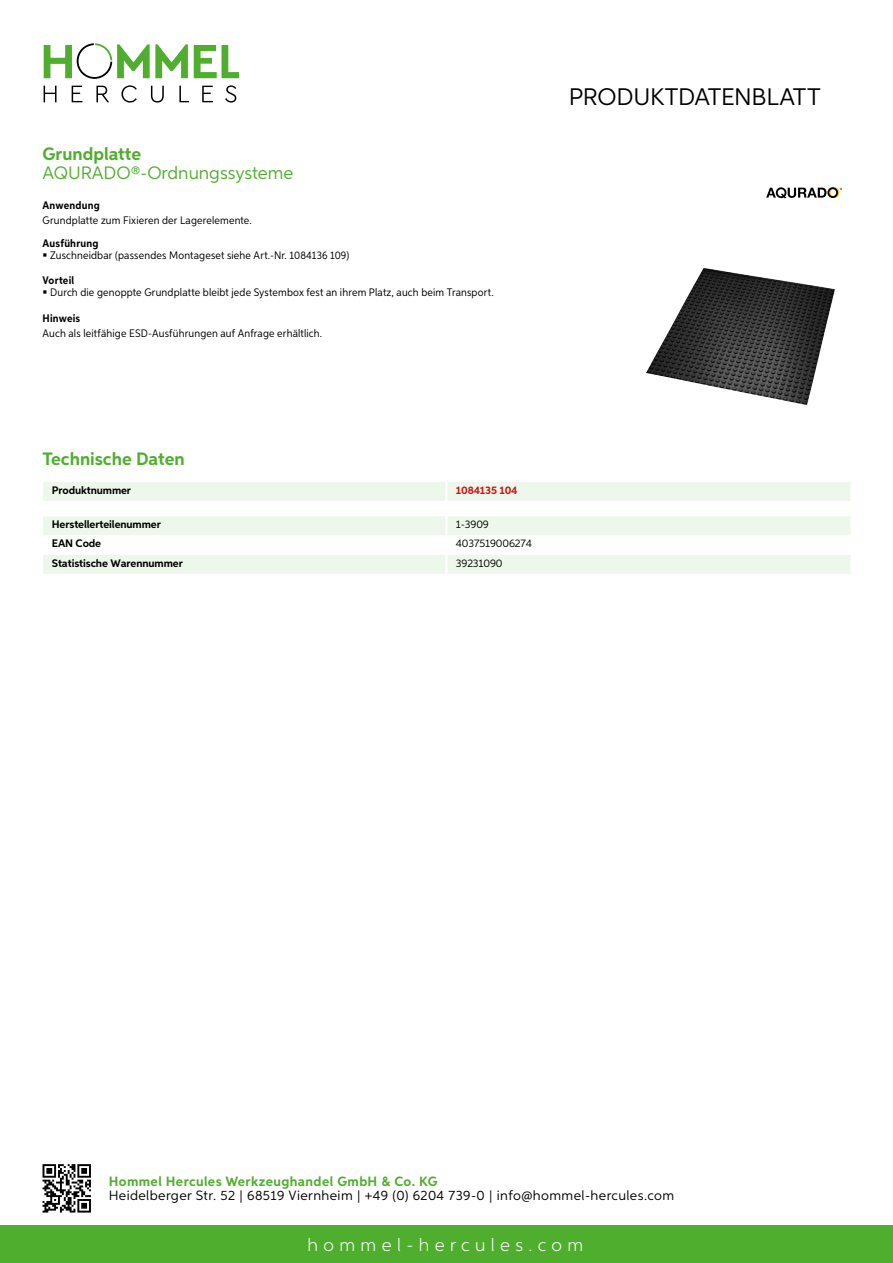
<style>
.page{position:relative;width:893px;height:1263px;background:#fff}
.page>*{position:absolute;margin:0;border:0;box-sizing:border-box;transform-origin:0 0}
.t1{font:24px "Aspira";letter-spacing:-.01em;color:#000}
.t2{font:700 18px "Aspira";color:#50ae2f}
.t3{font:18px "Aspira";color:#50ae2f}
.t4{font:300 18px "Aspira";letter-spacing:.3em;color:#fff}
.t5{font:13.5px "Aspira";letter-spacing:.03em;color:#000}
.t6{font:700 13.5px "Aspira";letter-spacing:.03em;color:#50ae2f}
.t7{font:10.95px "Aspira Nar";letter-spacing:.015em;color:#000}
.t8{font:700 10.95px "Aspira";letter-spacing:-.01em;color:#000}
.t9{font:700 10.95px "Aspira Nar";letter-spacing:.02em;color:#000}
.t10{font:10.95px "Aspira";letter-spacing:-.01em;color:#000}
.t11{font:700 10.95px "Aspira";letter-spacing:-.01em;color:#cd1013}
</style>
<div class="page">
<div style="left:0;top:1226px;width:893px;height:37px;background:#50ae2f"></div>
<svg style="left:43px;top:1164px;width:48px;height:48px"></svg>
<svg style="left:194px;top:45px;width:45px;height:33px"></svg>
<svg style="left:44px;top:43px;width:144px;height:36px"></svg>
<svg style="left:44px;top:86px;width:13px;height:16px"></svg>
<svg style="left:72px;top:86px;width:10px;height:16px"></svg>
<svg style="left:96px;top:86px;width:13px;height:16px"></svg>
<svg style="left:121px;top:85px;width:16px;height:18px"></svg>
<svg style="left:151px;top:86px;width:13px;height:17px"></svg>
<svg style="left:179px;top:86px;width:10px;height:16px"></svg>
<svg style="left:202px;top:86px;width:11px;height:16px"></svg>
<svg style="left:225px;top:85px;width:11px;height:18px"></svg>
<div style="left:43px;top:482px;width:807px;height:19px;background:#eef7eb"></div>
<hr style="left:445px;top:482px;width:3px;height:19px;background:#fff">
<svg style="left:43px;top:516px;width:807px;height:58px"></svg>
<hr style="left:445px;top:555px;width:3px;height:19px;background:#fff">
<img style="left:646px;top:268px;width:189px;height:137px">
<svg style="left:766px;top:187px;width:76px;height:11px"></svg>
<h2 class="t2" style="left:43px;top:142px;width:100px">Grundplatte</h2>
<h2 class="t3" style="left:43px;top:162px;width:39px">AQURADO</h2>
<h2 class="t3" style="left:131px;top:162px;width:164px">®-Ordnungssysteme</h2>
<p class="t9" style="left:43px;top:199px;width:59px">Anwendung</p>
<p class="t7" style="left:43px;top:214px;width:211px">Grundplatte zum Fixieren der Lagerelemente.</p>
<p class="t9" style="left:43px;top:236px;width:58px">Ausführung</p>
<p class="t7" style="left:50px;top:249px;width:301px">Zuschneidbar (passendes Montageset siehe Art.-Nr. 1084136 109)</p>
<p class="t9" style="left:43px;top:273px;width:33px">Vorteil</p>
<p class="t7" style="left:50px;top:286px;width:445px">Durch die genoppte Grundplatte bleibt jede Systembox fest an ihrem Platz, auch beim Transport.</p>
<p class="t9" style="left:43px;top:311px;width:39px">Hinweis</p>
<p class="t7" style="left:43px;top:326px;width:281px">Auch als leitfähige ESD-Ausführungen auf Anfrage erhältlich.</p>
<h1 class="t1" style="left:569px;top:82px;width:253px">Produktdatenblatt</h1>
<h2 class="t2" style="left:43px;top:448px;width:144px">Technische Daten</h2>
<p class="t8" style="left:52px;top:483px;width:81px">Produktnummer</p>
<p class="t11" style="left:456px;top:483px;width:63px">1084135 104</p>
<p class="t8" style="left:52px;top:518px;width:111px">Herstellerteilenummer</p>
<p class="t10" style="left:456px;top:518px;width:35px">1-3909</p>
<p class="t8" style="left:52px;top:537px;width:51px">EAN Code</p>
<p class="t10" style="left:456px;top:537px;width:78px">4037519006274</p>
<p class="t8" style="left:52px;top:556px;width:132px">Statistische Warennummer</p>
<p class="t10" style="left:456px;top:556px;width:48px">39231090</p>
<p class="t6" style="left:109px;top:1172px;width:330px">Hommel Hercules Werkzeughandel GmbH &amp; Co. KG</p>
<p class="t5" style="left:109px;top:1187px;width:567px">Heidelberger Str. 52 | 68519 Viernheim | +49 (0) 6204 739-0 | info@hommel-hercules.com</p>
<h2 class="t4" style="left:307px;top:1234px;width:277px">hommel-hercules.com</h2>
</div>
